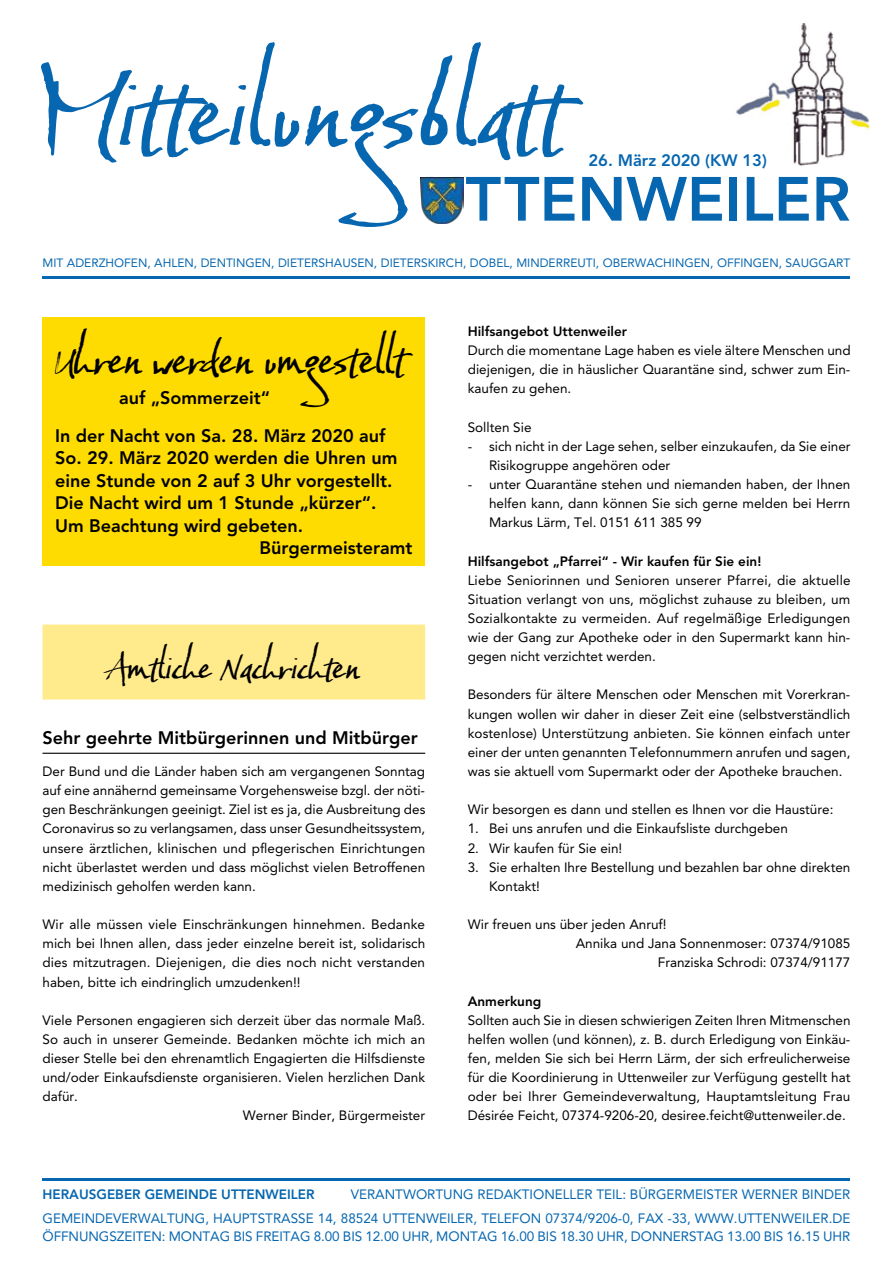
<style>
.page{position:relative;width:893px;height:1263px;background:#fff}
.page>*{position:absolute;margin:0;border:0;box-sizing:border-box;transform-origin:0 0}
.t1{font:111.75px "Baka Too";letter-spacing:.005em;color:#0666b0}
.t2{font:800 61.65px "Avenir";color:#0666b0}
.t3{font:46.5px "Baka Too";color:#000}
.t4{font:37.5px "Baka Too";color:#000}
.t5{font:800 18px/37.5px "Avenir";color:#000}
.t6{font:800 16.5px "Avenir";color:#0666b0}
.t7{font:13.5px/19.2px "Avenir";color:#000;text-align:justify}
.t8{font:13.5px/24px "Avenir";color:#0666b0;text-align:right}
.t9{font:800 13.5px "Avenir";color:#000}
.t10{font:800 13.5px "Avenir";color:#0666b0}
.t11{font:12px "Avenir";color:#0666b0}
.s1{font-size:136.5px}
</style>
<div class="page">
<img style="left:736px;top:23px;width:134px;height:143px">
<div style="left:43px;top:624px;width:382px;height:75px;background:#ffea8c"></div>
<hr style="left:43px;top:753px;width:382px;height:1px;background:#000">
<hr style="left:43px;top:1178px;width:807px;height:2px;background:#0666b0">
<hr style="left:43px;top:276px;width:807px;height:3px;background:#0666b0">
<img style="left:421px;top:177px;width:43px;height:46px">
<div style="left:43px;top:317px;width:382px;height:249px;background:#ffdc01"></div>
<h1 class="t1" style="left:43px;top:43px;width:551px"><span class="s1">M</span>itteilungsblatt</h1>
<p class="t6" style="left:588px;top:150px;width:180px">26. März 2020 (KW 13)</p>
<h2 class="t2" style="left:421px;top:163px;width:431px">UTTENWEILER</h2>
<p class="t11" style="left:43px;top:256px;width:809px">MIT ADERZHOFEN, AHLEN, DENTINGEN, DIETERSHAUSEN, DIETERSKIRCH, DOBEL, MINDERREUTI, OBERWACHINGEN, OFFINGEN, SAUGGART</p>
<h3 class="t3" style="left:55px;top:331px;width:351px">Uhren werden umgestellt</h3>
<h3 class="t5" style="left:55px;top:379px;width:332px;text-indent:64px">auf „Sommerzeit“<br>In der Nacht von Sa. 28. März 2020 auf</h3>
<h3 class="t5" style="left:55px;top:439px;width:344px">So. 29. März 2020 werden die Uhren um</h3>
<h3 class="t5" style="left:55px;top:462px;width:339px">eine Stunde von 2 auf 3 Uhr vorgestellt.</h3>
<h3 class="t5" style="left:55px;top:484px;width:323px">Die Nacht wird um 1 Stunde „kürzer“.</h3>
<h3 class="t5" style="left:55px;top:507px;width:250px">Um Beachtung wird gebeten.</h3>
<h3 class="t5" style="left:259px;top:529px;width:154px">Bürgermeisteramt</h3>
<h3 class="t4" style="left:107px;top:644px;width:255px">Amtliche Nachrichten</h3>
<h3 class="t5" style="left:43px;top:719px;width:377px">Sehr geehrte Mitbürgerinnen und Mitbürger</h3>
<p class="t7" style="left:43px;top:762px;width:384px">Der Bund und die Länder haben sich am vergangenen Sonntag auf eine annähernd gemeinsame Vorgehensweise bzgl. der nöti&shy;gen Beschränkungen geeinigt. Ziel ist es ja, die Ausbreitung des Coronavirus so zu verlangsamen, dass unser Gesundheitssystem, unsere ärztlichen, klinischen und pflegerischen Einrichtungen nicht überlastet werden und dass möglichst vielen Betroffenen medizinisch geholfen werden kann.</p>
<p class="t7" style="left:43px;top:915px;width:384px">Wir alle müssen viele Einschränkungen hinnehmen. Bedanke mich bei Ihnen allen, dass jeder einzelne bereit ist, solidarisch dies mitzutragen. Diejenigen, die dies noch nicht verstanden haben, bitte ich eindringlich umzudenken!!</p>
<p class="t7" style="left:43px;top:1011px;width:384px">Viele Personen engagieren sich derzeit über das normale Maß.</p>
<p class="t7" style="left:43px;top:1030px;width:384px">So auch in unserer Gemeinde. Bedanken möchte ich mich an</p>
<p class="t7" style="left:43px;top:1049px;width:384px">dieser Stelle bei den ehrenamtlich Engagierten die Hilfsdienste</p>
<p class="t7" style="left:43px;top:1068px;width:384px">und/oder Einkaufsdienste organisieren. Vielen herzlichen Dank</p>
<p class="t7" style="left:43px;top:1087px;width:37px">dafür.</p>
<p class="t7" style="left:243px;top:1106px;width:184px">Werner Binder, Bürgermeister</p>
<p class="t9" style="left:468px;top:323px;width:161px">Hilfsangebot Uttenweiler</p>
<p class="t7" style="left:468px;top:341px;width:384px">Durch die momentane Lage haben es viele ältere Menschen und diejenigen, die in häuslicher Quarantäne sind, schwer zum Ein&shy;kaufen zu gehen.</p>
<p class="t7" style="left:468px;top:417px;width:65px">Sollten Sie</p>
<p class="t7" style="left:489px;top:436px;width:363px;text-indent:-21px">- sich nicht in der Lage sehen, selber einzukaufen, da Sie einer<br>Risikogruppe angehören oder</p>
<p class="t7" style="left:489px;top:475px;width:363px;text-indent:-21px">- unter Quarantäne stehen und niemanden haben, der Ihnen helfen kann, dann können Sie sich gerne melden bei Herrn Markus Lärm, Tel. 0151 611 385 99</p>
<p class="t9" style="left:468px;top:553px;width:295px">Hilfsangebot „Pfarrei“ - Wir kaufen für Sie ein!</p>
<p class="t7" style="left:468px;top:570px;width:384px">Liebe Seniorinnen und Senioren unserer Pfarrei, die aktuelle Situation verlangt von uns, möglichst zuhause zu bleiben, um Sozialkontakte zu vermeiden. Auf regelmäßige Erledigungen wie der Gang zur Apotheke oder in den Supermarkt kann hin&shy;gegen nicht verzichtet werden.</p>
<p class="t7" style="left:468px;top:685px;width:384px">Besonders für ältere Menschen oder Menschen mit Vorerkran&shy;kungen wollen wir daher in dieser Zeit eine (selbstverständlich kostenlose) Unterstützung anbieten. Sie können einfach unter einer der unten genannten Telefonnummern anrufen und sagen, was sie aktuell vom Supermarkt oder der Apotheke brauchen.</p>
<p class="t7" style="left:468px;top:800px;width:367px">Wir besorgen es dann und stellen es Ihnen vor die Haustüre:</p>
<p class="t7" style="left:468px;top:819px;width:322px">1. Bei uns anrufen und die Einkaufsliste durchgeben</p>
<p class="t7" style="left:468px;top:838px;width:156px">2. Wir kaufen für Sie ein!</p>
<p class="t7" style="left:489px;top:857px;width:363px;text-indent:-21px">3. Sie erhalten Ihre Bestellung und bezahlen bar ohne direkten<br>Kontakt!</p>
<p class="t7" style="left:468px;top:915px;width:200px">Wir freuen uns über jeden Anruf!</p>
<p class="t7" style="left:576px;top:934px;width:276px">Annika und Jana Sonnenmoser: 07374/91085</p>
<p class="t7" style="left:658px;top:953px;width:194px">Franziska Schrodi: 07374/91177</p>
<p class="t9" style="left:468px;top:993px;width:75px">Anmerkung</p>
<p class="t7" style="left:468px;top:1010px;width:384px">Sollten auch Sie in diesen schwierigen Zeiten Ihren Mitmenschen helfen wollen (und können), z. B. durch Erledigung von Einkäu&shy;fen, melden Sie sich bei Herrn Lärm, der sich erfreulicherweise für die Koordinierung in Uttenweiler zur Verfügung gestellt hat oder bei Ihrer Gemeindeverwaltung, Hauptamtsleitung Frau Désirée Feicht, 07374-9206-20, desiree.feicht@uttenweiler.de.</p>
<p class="t8" style="left:43px;top:1182px;width:809px">VERANTWORTUNG REDAKTIONELLER TEIL: BÜRGERMEISTER WERNER BINDER<br>GEMEINDEVERWALTUNG, HAUPTSTRASSE 14, 88524 UTTENWEILER, TELEFON 07374/9206-0, FAX -33, WWW.UTTENWEILER.DE</p>
<p class="t8" style="left:43px;top:1225px;width:809px">ÖFFNUNGSZEITEN: MONTAG BIS FREITAG 8.00 BIS 12.00 UHR, MONTAG 16.00 BIS 18.30 UHR, DONNERSTAG 13.00 BIS 16.15 UHR</p>
<p class="t10" style="left:43px;top:1186px;width:273px">HERAUSGEBER GEMEINDE UTTENWEILER</p>
</div>
